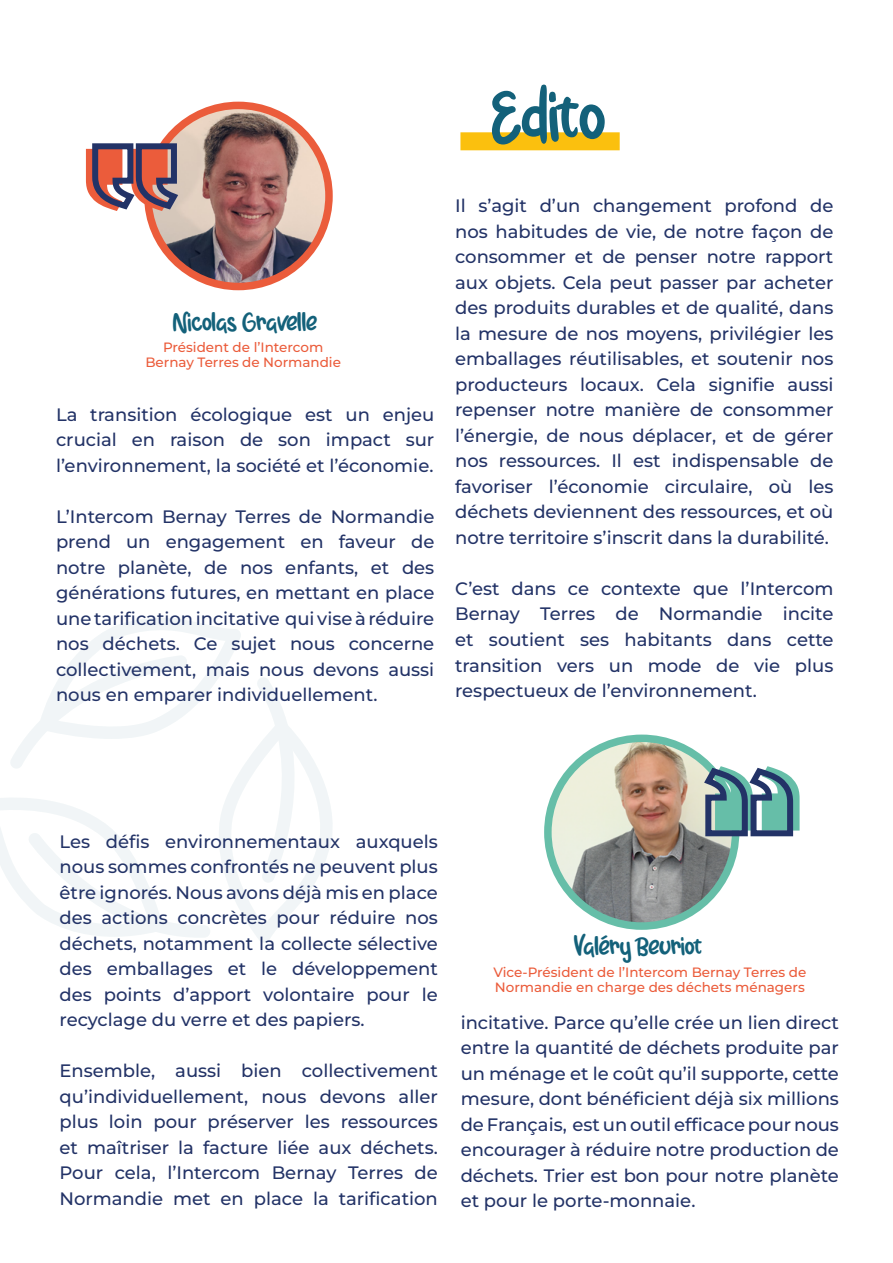
<style>
.page{position:relative;width:893px;height:1263px;background:#fff}
.page>*{position:absolute;margin:0;border:0;box-sizing:border-box;transform-origin:0 0}
.t1{font:90px "Lemon Juice";color:#13617a}
.t2{font:33px "Lemon Juice";color:#13617a}
.t3{font:500 18px/25.5px "Montserrat";color:#233367;text-align:justify}
.t4{font:500 13.5px/15px "Montserrat";color:#eb5c3b;text-align:center}
</style>
<div class="page">
<svg style="left:0;top:618px;width:332px;height:325px"></svg>
<div style="left:460px;top:132px;width:160px;height:18px;background:#fbc00e"></div>
<img style="left:148px;top:105px;width:181px;height:181px;border-radius:91px">
<div style="left:144px;top:102px;width:189px;height:188px;border:8px solid #eb5c3b;border-radius:50%"></div>
<img style="left:548px;top:738px;width:188px;height:188px;border-radius:94px">
<div style="left:544px;top:734px;width:195px;height:196px;border:8px solid #66bea8;border-radius:50%"></div>
<svg style="left:86px;top:140px;width:97px;height:73px"></svg>
<svg style="left:700px;top:764px;width:100px;height:75px"></svg>
<h1 class="t1" style="left:492px;top:68px;width:115px">Edito</h1>
<h2 class="t2" style="left:173px;top:305px;width:146px">Nicolas Gravelle</h2>
<p class="t4" style="left:145px;top:339px;width:197px">Président de l’Intercom<br>Bernay Terres de Normandie</p>
<p class="t3" style="left:56px;top:401px;width:380px">La transition écologique est un enjeu crucial en raison de son impact sur l’environnement, la société et l’économie.</p>
<p class="t3" style="left:56px;top:503px;width:380px">L’Intercom Bernay Terres de Normandie prend un engagement en faveur de notre planète, de nos enfants, et des générations futures, en mettant en place une tarification incitative qui vise à réduire nos déchets. Ce sujet nous concerne collectivement, mais nous devons aussi nous en emparer individuellement.</p>
<p class="t3" style="left:455px;top:193px;width:380px">Il s’agit d’un changement profond de nos habitudes de vie, de notre façon de consommer et de penser notre rapport aux objets. Cela peut passer par acheter des produits durables et de qualité, dans la mesure de nos moyens, privilégier les emballages réutilisables, et soutenir nos producteurs locaux. Cela signifie aussi repenser notre manière de consommer l’énergie, de nous déplacer, et de gérer nos ressources. Il est indispensable de favoriser l’économie circulaire, où les déchets deviennent des ressources, et où notre territoire s’inscrit dans la durabilité.</p>
<p class="t3" style="left:455px;top:575px;width:380px">C’est dans ce contexte que l’Intercom Bernay Terres de Normandie incite et soutient ses habitants dans cette transition vers un mode de vie plus respectueux de l’environnement.</p>
<p class="t3" style="left:60px;top:828px;width:380px">Les défis environnementaux auxquels nous sommes confrontés ne peuvent plus être ignorés. Nous avons déjà mis en place des actions concrètes pour réduire nos déchets, notamment la collecte sélective des emballages et le développement des points d’apport volontaire pour le recyclage du verre et des papiers.</p>
<p class="t3" style="left:60px;top:1058px;width:380px">Ensemble, aussi bien collectivement qu’individuellement, nous devons aller plus loin pour préserver les ressources et maîtriser la facture liée aux déchets.<br>Pour cela, l’Intercom Bernay Terres de Normandie met en place la tarification</p>
<h2 class="t2" style="left:574px;top:928px;width:129px">Valéry Beuriot</h2>
<p class="t4" style="left:493px;top:965px;width:314px;text-align:left">Vice-Président de l’Intercom Bernay Terres de<br>Normandie en charge des déchets ménagers</p>
<p class="t3" style="left:461px;top:1009px;width:380px">incitative. Parce qu’elle crée un lien direct entre la quantité de déchets produite par un ménage et le coût qu’il supporte, cette mesure, dont bénéficient déjà six millions de Français, est un outil efficace pour nous encourager à réduire notre production de déchets. Trier est bon pour notre planète et pour le porte-monnaie.</p>
</div>
